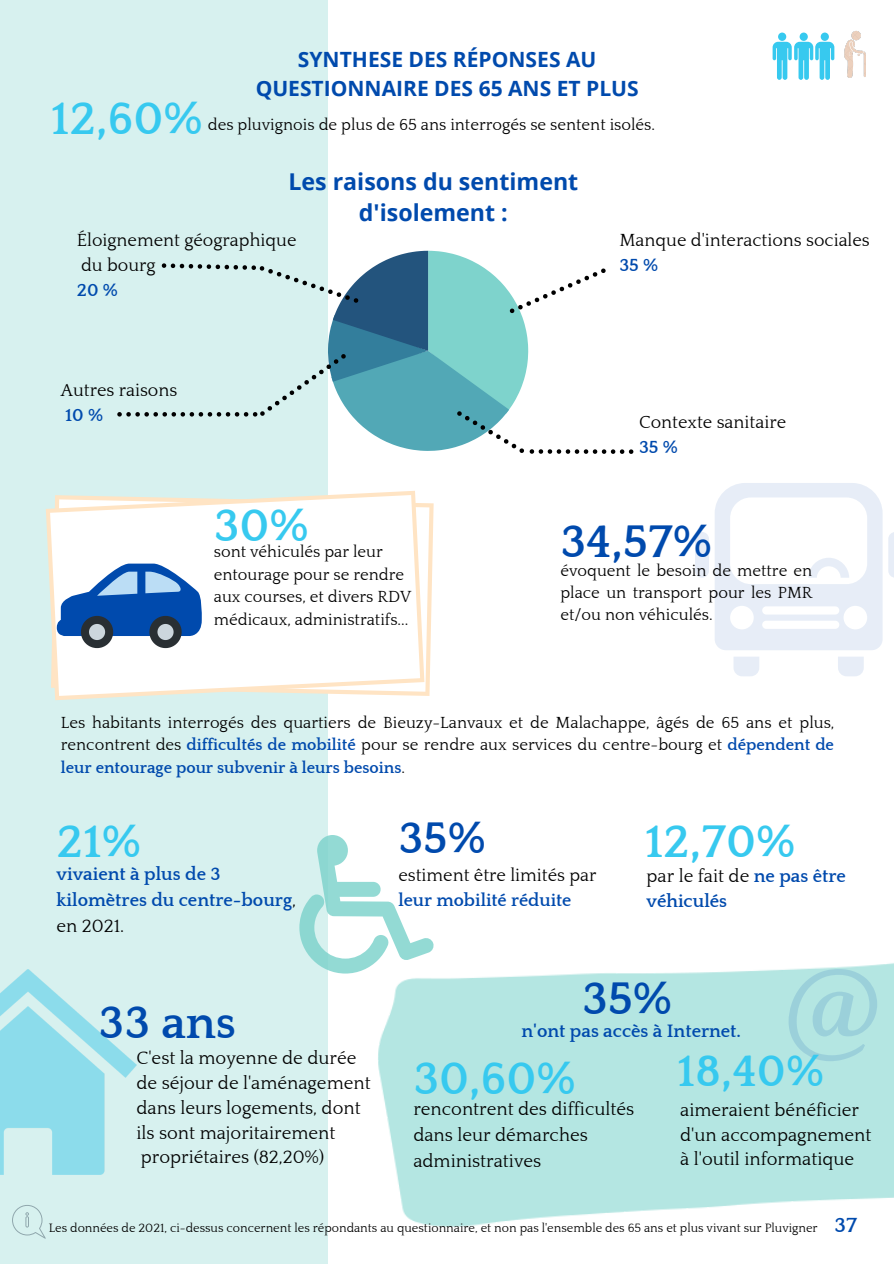
<style>
.page{position:relative;width:894px;height:1264px;background:#fff}
.page>*{position:absolute;margin:0;border:0;box-sizing:border-box;transform-origin:0 0}
.t1{font:141.9px "Quattrocento";color:#004aad}
.t2{font:700 46.95px "Quattrocento";color:#37c9ef}
.t3{font:700 46.95px "Quattrocento";color:#004aad}
.t4{font:700 45.45px "Quattrocento";color:#37c9ef}
.t5{font:700 45.45px "Quattrocento";color:#004aad}
.t6{font:700 23.1px/31.5px "Open Sans";color:#004aad;text-align:center}
.t7{font:700 21px/29.2px "Open Sans";color:#004aad;text-align:center}
.t8{font:700 21px "Quattrocento";color:#004aad}
.t9{font:18.45px/24.8px "Quattrocento";color:#000}
.t10{font:700 18.45px/25.8px "Quattrocento";color:#004aad}
.t11{font:18px/24.8px "Quattrocento";color:#000}
.t12{font:700 18px "Quattrocento";color:#004aad}
.t13{font:16.5px/22.6px "Quattrocento";color:#000;text-align:justify}
.t14{font:12.45px "Quattrocento";color:#000}
.s1{font-weight:700;color:#004aad}
.s2{font-weight:400;color:#000}
</style>
<div class="page">
<div style="left:0;top:0;width:328px;height:1263px;background:#d7f1ef"></div>
<svg style="left:424px;top:503px;width:9px;height:193px"></svg>
<svg style="left:46px;top:491px;width:378px;height:209px;fill:#fff"></svg>
<svg style="left:117px;top:251px;width:516px;height:203px"></svg>
<svg style="left:57px;top:563px;width:145px;height:85px;background:#668ec1"></svg>
<svg style="left:733px;top:657px;width:26px;height:19px"></svg>
<svg style="left:838px;top:657px;width:25px;height:19px"></svg>
<svg style="left:715px;top:483px;width:167px;height:167px"></svg>
<div style="left:694px;top:532px;width:14px;height:45px;background:#e7edf7;border-radius:7px"></div>
<svg style="left:888px;top:533px;width:5px;height:44px"></svg>
<svg style="left:299px;top:835px;width:108px;height:138px"></svg>
<img style="left:0;top:969px;width:137px;height:205px">
<svg style="left:12px;top:1205px;width:33px;height:33px"></svg>
<div style="left:799px;top:33px;width:8px;height:8px;background:#37c9ef;border-radius:50%"></div>
<div style="left:820px;top:33px;width:8px;height:8px;background:#37c9ef;border-radius:50%"></div>
<svg style="left:777px;top:33px;width:9px;height:8px"></svg>
<svg style="left:772px;top:42px;width:62px;height:38px"></svg>
<img style="left:844px;top:31px;width:21px;height:47px">
<p class="t7" style="left:255px;top:44px;width:384px">SYNTHESE DES RÉPONSES AU<br>QUESTIONNAIRE DES 65 ANS ET PLUS</p>
<h2 class="t2" style="left:51px;top:94px;width:153px">12,60%</h2>
<p class="t13" style="left:208px;top:114px;width:448px">des pluvignois de plus de 65 ans interrogés se sentent isolés.</p>
<h3 class="t6" style="left:288px;top:165px;width:291px">Les raisons du sentiment d'isolement :</h3>
<p class="t11" style="left:77px;top:228px;width:221px">Éloignement géographique du bourg</p>
<p class="t12" style="left:77px;top:280px;width:43px">20 %</p>
<p class="t11" style="left:61px;top:378px;width:118px">Autres raisons</p>
<p class="t12" style="left:65px;top:405px;width:39px">10 %</p>
<p class="t11" style="left:619px;top:228px;width:252px">Manque d'interactions sociales</p>
<p class="t12" style="left:619px;top:256px;width:40px">35 %</p>
<p class="t11" style="left:639px;top:410px;width:149px">Contexte sanitaire</p>
<p class="t12" style="left:639px;top:437px;width:40px">35 %</p>
<h2 class="t2" style="left:214px;top:500px;width:96px">30%</h2>
<p class="t13" style="left:214px;top:540px;width:199px;text-align:left">sont véhiculés par leur entourage pour se rendre aux courses, et divers RDV médicaux, administratifs...</p>
<h2 class="t3" style="left:560px;top:516px;width:153px">34,57%</h2>
<p class="t13" style="left:560px;top:559px;width:253px">évoquent le besoin de mettre en place un transport pour les PMR et/ou non véhiculés.</p>
<p class="t13" style="left:61px;top:711px;width:774px">Les habitants interrogés des quartiers de Bieuzy-Lanvaux et de Malachappe, âgés de 65 ans et plus, rencontrent des <span class="s1">difficultés de mobilité</span> pour se rendre aux services du centre-bourg et <span class="s1">dépendent de leur entourage pour subvenir à leurs besoins</span>.</p>
<h2 class="t2" style="left:57px;top:817px;width:86px">21%</h2>
<p class="t10" style="left:57px;top:861px;width:241px">vivaient à plus de 3 kilomètres du centre-bourg<span class="s2">, en 2021.</span></p>
<h2 class="t3" style="left:99px;top:997px;width:139px">33 ans</h2>
<p class="t9" style="left:136px;top:1046px;width:236px">C'est la moyenne de durée de séjour de l'aménagement dans leurs logements, dont ils sont majoritairement propriétaires (82,20%)</p>
<h3 class="t5" style="left:398px;top:814px;width:89px">35%</h3>
<p class="t11" style="left:398px;top:863px;width:200px">estiment être limités par</p>
<p class="t12" style="left:398px;top:890px;width:174px">leur mobilité réduite</p>
<h2 class="t2" style="left:644px;top:817px;width:152px">12,70%</h2>
<p class="t10" style="left:646px;top:864px;width:201px;line-height:24.8px"><span class="s2">par le fait de</span> ne pas être véhiculés</p>
<h1 class="t1" style="left:780px;top:926px;width:104px">@</h1>
<h2 class="t3" style="left:582px;top:974px;width:92px">35%</h2>
<p class="t10" style="left:521px;top:1018px;width:221px">n'ont pas accès à Internet.</p>
<h2 class="t2" style="left:413px;top:1054px;width:164px">30,60%</h2>
<h3 class="t4" style="left:677px;top:1047px;width:148px">18,40%</h3>
<p class="t9" style="left:413px;top:1096px;width:222px;line-height:25.8px">rencontrent des difficultés dans leur démarches administratives</p>
<p class="t9" style="left:680px;top:1097px;width:193px">aimeraient bénéficier d'un accompagnement à l'outil informatique</p>
<p class="t14" style="left:49px;top:1221px;width:770px">Les données de 2021, ci-dessus concernent les répondants au questionnaire, et non pas l'ensemble des 65 ans et plus vivant sur Pluvigner</p>
<p class="t8" style="left:834px;top:1214px;width:24px">37</p>
</div>
